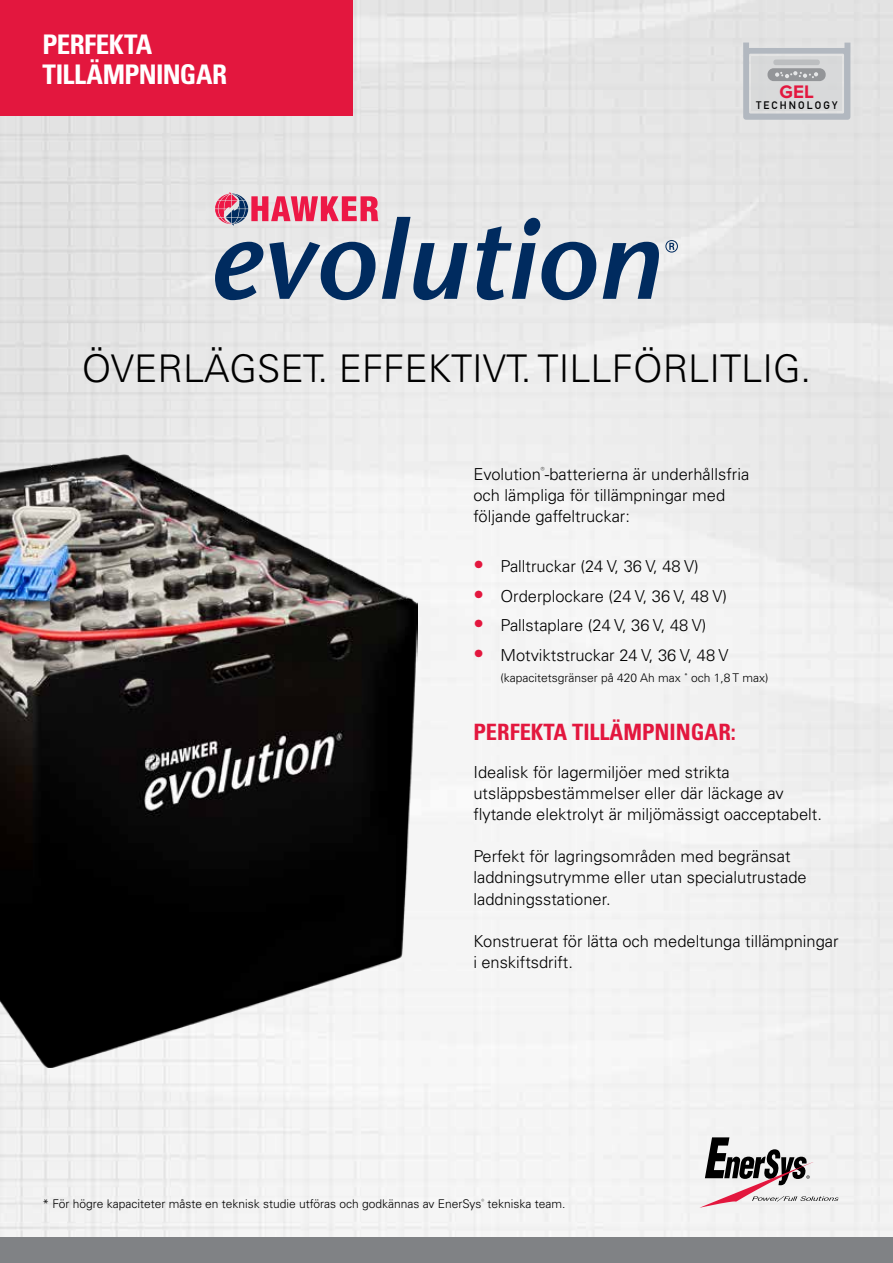
<style>
.page{position:relative;width:893px;height:1263px;background:#fff}
.page>*{position:absolute;margin:0;border:0;box-sizing:border-box;transform-origin:0 0}
.t1{font:300 38.1px "Univers LT Pro 45";color:#000}
.t2{font:700 condensed 27px/30px "Univers LT Pro";letter-spacing:-.02em;color:#fff}
.t3{font:700 condensed 22.5px "Univers LT Pro";color:#e3173e}
.t4{font:700 18.75px "Proxima Nova";color:#e3173e}
.t5{font:300 16.5px/21px "Univers LT Pro 45";color:#000}
.t6{font:300 12px "Univers LT Pro 45";color:#000}
.t7{font:700 10.65px "DIN Alternate";letter-spacing:.2em;color:#000}
.s1{font-size:21px;color:#e3173e}
</style>
<div class="page">
<img style="left:0;top:0;width:893px;height:1238px">
<img style="left:0;top:454px;width:417px;height:613px">
<div style="left:0;top:0;width:353px;height:116px;background:#e3173e"></div>
<svg style="left:699px;top:1137px;width:140px;height:71px"></svg>
<div style="left:0;top:1238px;width:893px;height:25px;background:#808285"></div>
<svg style="left:743px;top:43px;width:107px;height:77px;background:#cacccf"></svg>
<svg style="left:475px;top:218px;width:121px;height:82px"></svg>
<svg style="left:603px;top:242px;width:56px;height:57px;background:#6e85a0"></svg>
<svg style="left:215px;top:192px;width:252px;height:108px;background:#aaa4b6"></svg>
<svg style="left:665px;top:240px;width:13px;height:13px"></svg>
<h2 class="t2" style="left:43px;top:29px;width:186px">PERFEKTA<br>TILLÄMPNINGAR</h2>
<p class="t4" style="left:780px;top:78px;width:36px">GEL</p>
<p class="t7" style="left:756px;top:97px;width:83px">TECHNOLOGY</p>
<h1 class="t1" style="left:82px;top:343px;width:731px">ÖVERLÄGSET. EFFEKTIVT. TILLFÖRLITLIG.</h1>
<p class="t5" style="left:473px;top:463px;width:277px">Evolution<sup>®</sup>-batterierna är underhållsfria och lämpliga för tillämpningar med följande gaffeltruckar:</p>
<p class="t5" style="left:473px;top:555px;width:227px"><span class="s1">•</span> Palltruckar (24 V, 36 V, 48 V)</p>
<p class="t5" style="left:473px;top:585px;width:255px"><span class="s1">•</span> Orderplockare (24 V, 36 V, 48 V)</p>
<p class="t5" style="left:473px;top:614px;width:234px"><span class="s1">•</span> Pallstaplare (24 V, 36 V, 48 V)</p>
<p class="t5" style="left:473px;top:644px;width:257px"><span class="s1">•</span> Motviktstruckar 24 V, 36 V, 48 V</p>
<p class="t6" style="left:500px;top:669px;width:270px">(kapacitetsgränser på 420 Ah max <sup>*</sup> och 1,8 T max)</p>
<h3 class="t3" style="left:473px;top:719px;width:264px">PERFEKTA TILLÄMPNINGAR:</h3>
<p class="t5" style="left:473px;top:762px;width:350px">Idealisk för lagermiljöer med strikta utsläppsbestämmelser eller där läckage av flytande elektrolyt är miljömässigt oacceptabelt.</p>
<p class="t5" style="left:473px;top:846px;width:335px">Perfekt för lagringsområden med begränsat laddningsutrymme eller utan specialutrustade laddningsstationer.</p>
<p class="t5" style="left:473px;top:930px;width:367px">Konstruerat för lätta och medeltunga tillämpningar i enskiftsdrift.</p>
<p class="t6" style="left:43px;top:1195px;width:524px">* För högre kapaciteter måste en teknisk studie utföras och godkännas av EnerSys<sup>®</sup> tekniska team.</p>
</div>
